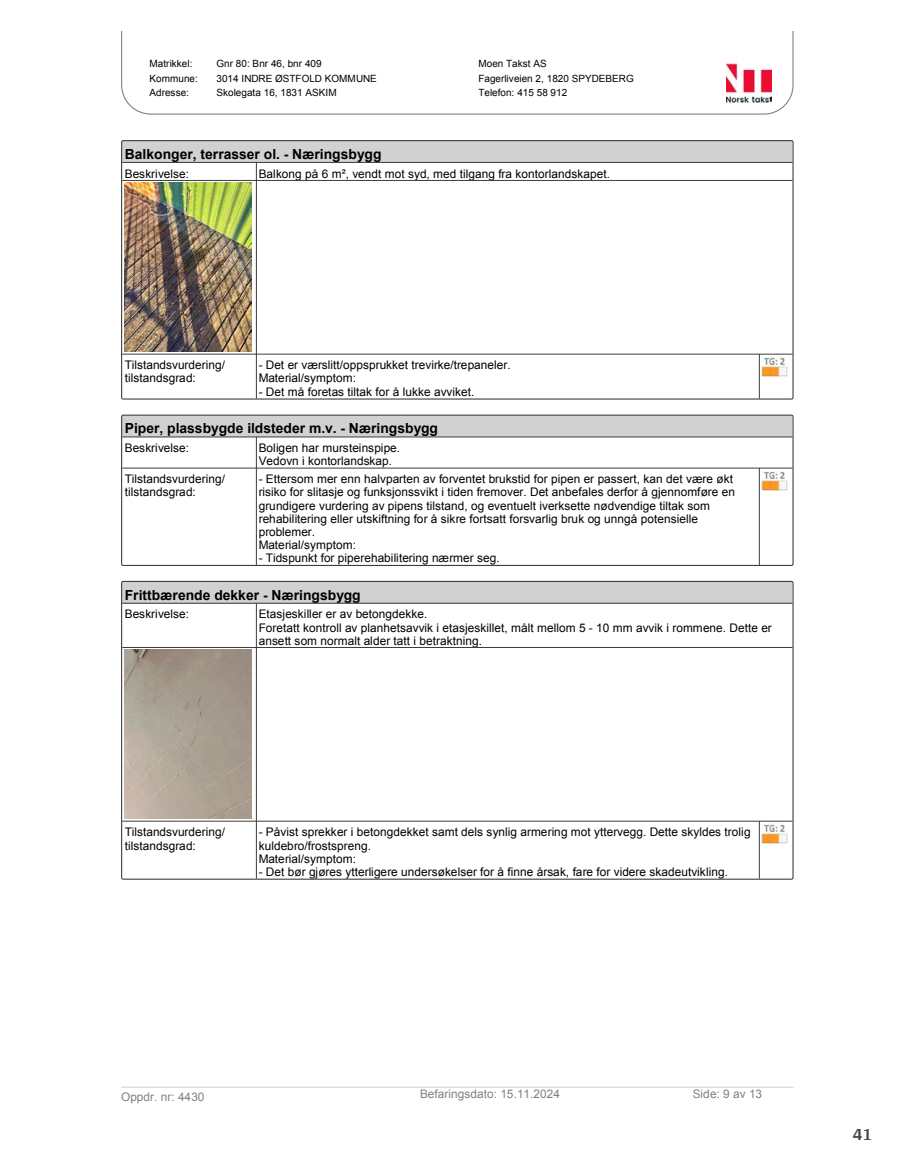
<style>
.page{position:relative;width:915px;height:1172px;background:#fff}
.page>*{position:absolute;margin:0;border:0;box-sizing:border-box;transform-origin:0 0}
.t1{font:700 18px "Arya";color:#414749}
.t2{font:700 13.95px "Arial";color:#000}
.t3{font:11.85px/13px "Arial";color:#000}
.t4{font:11.85px "Arial";color:#808080}
.t5{font:9.9px "Arial";color:#000}
</style>
<div class="page">
<svg style="left:121px;top:32px;width:672px;height:83px"></svg>
<hr style="left:121px;top:1086px;width:672px;height:2px;background:#d3d3d3">
<svg style="left:121px;top:140px;width:672px;height:260px"></svg>
<svg style="left:121px;top:414px;width:672px;height:152px"></svg>
<svg style="left:121px;top:580px;width:672px;height:300px"></svg>
<p class="t5" style="left:149px;top:57px;width:44px">Matrikkel:</p>
<p class="t5" style="left:216px;top:57px;width:107px">Gnr 80: Bnr 46, bnr 409</p>
<p class="t5" style="left:478px;top:57px;width:70px">Moen Takst AS</p>
<p class="t5" style="left:149px;top:71px;width:50px">Kommune:</p>
<p class="t5" style="left:216px;top:71px;width:162px">3014 INDRE ØSTFOLD KOMMUNE</p>
<p class="t5" style="left:478px;top:71px;width:157px">Fagerliveien 2, 1820 SPYDEBERG</p>
<p class="t5" style="left:149px;top:86px;width:41px">Adresse:</p>
<p class="t5" style="left:216px;top:86px;width:121px">Skolegata 16, 1831 ASKIM</p>
<p class="t5" style="left:478px;top:86px;width:90px">Telefon: 415 58 912</p>
<p class="t2" style="left:125px;top:144px;width:258px">Balkonger, terrasser ol. - Næringsbygg</p>
<p class="t3" style="left:125px;top:167px;width:66px">Beskrivelse:</p>
<p class="t3" style="left:259px;top:167px;width:352px">Balkong på 6 m², vendt mot syd, med tilgang fra kontorlandskapet.</p>
<p class="t3" style="left:125px;top:359px;width:102px">Tilstandsvurdering/ tilstandsgrad:</p>
<p class="t3" style="left:259px;top:359px;width:253px">- Det er værslitt/oppsprukket trevirke/trepaneler.<br>Material/symptom:</p>
<p class="t3" style="left:259px;top:385px;width:217px">- Det må foretas tiltak for å lukke avviket.</p>
<p class="t2" style="left:125px;top:418px;width:315px">Piper, plassbygde ildsteder m.v. - Næringsbygg</p>
<p class="t3" style="left:125px;top:441px;width:66px">Beskrivelse:</p>
<p class="t3" style="left:259px;top:441px;width:143px">Boligen har mursteinspipe.<br>Vedovn i kontorlandskap.</p>
<p class="t3" style="left:125px;top:472px;width:102px">Tilstandsvurdering/ tilstandsgrad:</p>
<p class="t3" style="left:259px;top:472px;width:477px">- Ettersom mer enn halvparten av forventet brukstid for pipen er passert, kan det være økt risiko for slitasje og funksjonssvikt i tiden fremover. Det anbefales derfor å gjennomføre en grundigere vurdering av pipens tilstand, og eventuelt iverksette nødvendige tiltak som rehabilitering eller utskiftning for å sikre fortsatt forsvarlig bruk og unngå potensielle problemer.<br>Material/symptom:</p>
<p class="t3" style="left:259px;top:551px;width:242px">- Tidspunkt for piperehabilitering nærmer seg.</p>
<p class="t2" style="left:125px;top:585px;width:237px">Frittbærende dekker - Næringsbygg</p>
<p class="t3" style="left:125px;top:608px;width:66px">Beskrivelse:</p>
<p class="t3" style="left:259px;top:608px;width:514px">Etasjeskiller er av betongdekke.<br>Foretatt kontroll av planhetsavvik i etasjeskillet, målt mellom 5 - 10 mm avvik i rommene. Dette er ansett som normalt alder tatt i betraktning.</p>
<p class="t3" style="left:125px;top:826px;width:102px">Tilstandsvurdering/ tilstandsgrad:</p>
<p class="t3" style="left:259px;top:826px;width:493px">- Påvist sprekker i betongdekket samt dels synlig armering mot yttervegg. Dette skyldes trolig kuldebro/frostspreng.<br>Material/symptom:</p>
<p class="t3" style="left:259px;top:865px;width:470px">- Det bør gjøres ytterligere undersøkelser for å finne årsak, fare for videre skadeutvikling.</p>
<p class="t4" style="left:121px;top:1088px;width:85px">Oppdr. nr: 4430</p>
<p class="t4" style="left:420px;top:1086px;width:141px">Befaringsdato: 15.11.2024</p>
<p class="t4" style="left:692px;top:1086px;width:71px">Side: 9 av 13</p>
<h1 class="t1" style="left:852px;top:1123px;width:21px">41</h1>
</div>
